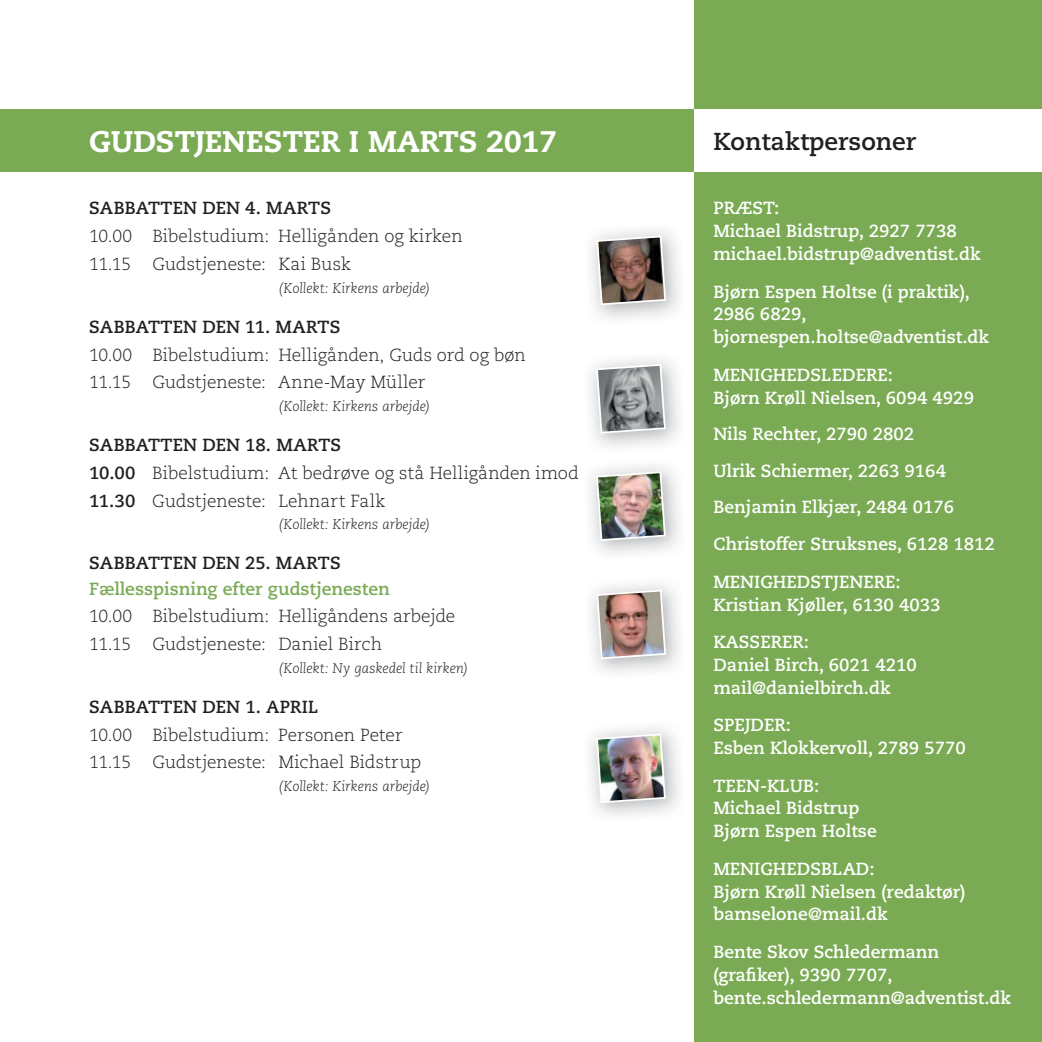
<style>
.page{position:relative;width:1042px;height:1042px;background:#fff}
.page>*{position:absolute;margin:0;border:0;box-sizing:border-box;transform-origin:0 0}
.t1{font:800 29.75px "Caecilia LT Std";color:#fff}
.t2{font:700 24.5px "Caecilia LT Std";color:#231f20}
.t3{font:700 17.5px/22.8px "Caecilia LT Std";color:#fff}
.t4{font:300 17.5px/27.7px "Caecilia LT Std";color:#231f20}
.t5{font:700 17.5px "Caecilia LT Std";letter-spacing:.005em;color:#231f20}
.t6{font:700 17.5px "Caecilia LT Std";letter-spacing:-.005em;color:#7aab54}
.t7{font:italic 300 14px "Caecilia LT Std";letter-spacing:-.005em;color:#231f20}
.s1{font-weight:700}
</style>
<div class="page">
<div style="left:0;top:109px;width:694px;height:63px;background:#7aab54"></div>
<div style="left:694px;top:0;width:348px;height:1042px;background:#7aab54"></div>
<div style="left:694px;top:109px;width:348px;height:63px;background:#fff"></div>
<img style="left:595px;top:589px;width:72px;height:71px">
<svg style="left:595px;top:235px;width:72px;height:71px;background:#83736c"></svg>
<svg style="left:595px;top:363px;width:72px;height:71px;background:#9ea2a3"></svg>
<img style="left:595px;top:470px;width:72px;height:72px">
<img style="left:595px;top:732px;width:72px;height:72px">
<h1 class="t1" style="left:89px;top:127px;width:469px">GUDSTJENESTER I MARTS 2017</h1>
<h2 class="t2" style="left:713px;top:129px;width:204px">Kontaktpersoner</h2>
<p class="t5" style="left:89px;top:200px;width:243px">SABBATTEN DEN 4. MARTS</p>
<p class="t4" style="left:89px;top:223px;width:375px">10.00 Bibelstudium: Helligånden og kirken<br>11.15 Gudstjeneste: Kai Busk</p>
<p class="t7" style="left:278px;top:281px;width:154px">(Kollekt: Kirkens arbejde)</p>
<p class="t5" style="left:89px;top:318px;width:253px">SABBATTEN DEN 11. MARTS</p>
<p class="t4" style="left:89px;top:341px;width:438px">10.00 Bibelstudium: Helligånden, Guds ord og bøn<br>11.15 Gudstjeneste: Anne-May Müller</p>
<p class="t7" style="left:278px;top:399px;width:154px">(Kollekt: Kirkens arbejde)</p>
<p class="t4" style="left:89px;top:432px;width:491px"><span class="s1">SABBATTEN DEN 18. MARTS<br>10.00</span> Bibelstudium: At bedrøve og stå Helligånden imod<br><span class="s1">11.30</span> Gudstjeneste: Lehnart Falk</p>
<p class="t7" style="left:278px;top:517px;width:154px">(Kollekt: Kirkens arbejde)</p>
<p class="t5" style="left:89px;top:554px;width:253px">SABBATTEN DEN 25. MARTS</p>
<p class="t6" style="left:89px;top:580px;width:302px">Fællesspisning efter gudstjenesten</p>
<p class="t4" style="left:89px;top:603px;width:367px">10.00 Bibelstudium: Helligåndens arbejde<br>11.15 Gudstjeneste: Daniel Birch</p>
<p class="t7" style="left:278px;top:661px;width:192px">(Kollekt: Ny gaskedel til kirken)</p>
<p class="t5" style="left:89px;top:698px;width:231px">SABBATTEN DEN 1. APRIL</p>
<p class="t4" style="left:89px;top:721px;width:333px">10.00 Bibelstudium: Personen Peter<br>11.15 Gudstjeneste: Michael Bidstrup</p>
<p class="t7" style="left:278px;top:779px;width:154px">(Kollekt: Kirkens arbejde)</p>
<p class="t3" style="left:713px;top:198px;width:269px">PRÆST:<br>Michael Bidstrup, 2927 7738 michael.bidstrup@adventist.dk</p>
<p class="t3" style="left:713px;top:281px;width:277px">Bjørn Espen Holtse (i praktik),<br>2986 6829, bjornespen.holtse@adventist.dk</p>
<p class="t3" style="left:713px;top:364px;width:262px">MENIGHEDSLEDERE:<br>Bjørn Krøll Nielsen, 6094 4929</p>
<p class="t3" style="left:713px;top:416px;width:283px;line-height:36.9px">Nils Rechter, 2790 2802<br>Ulrik Schiermer, 2263 9164<br>Benjamin Elkjær, 2484 0176<br>Christoffer Struksnes, 6128 1812<br>MENIGHEDSTJENERE:</p>
<p class="t3" style="left:713px;top:586px;width:229px;line-height:37.6px">Kristian Kjøller, 6130 4033<br>KASSERER:</p>
<p class="t3" style="left:713px;top:654px;width:205px">Daniel Birch, 6021 4210 mail@danielbirch.dk</p>
<p class="t3" style="left:713px;top:715px;width:254px">SPEJDER:<br>Esben Klokkervoll, 2789 5770</p>
<p class="t3" style="left:713px;top:775px;width:165px">TEEN-KLUB:<br>Michael Bidstrup<br>Bjørn Espen Holtse</p>
<p class="t3" style="left:713px;top:858px;width:253px">MENIGHEDSBLAD:<br>Bjørn Krøll Nielsen (redaktør) bamselone@mail.dk</p>
<p class="t3" style="left:713px;top:941px;width:299px">Bente Skov Schledermann (grafiker), 9390 7707, bente.schledermann@adventist.dk</p>
</div>
